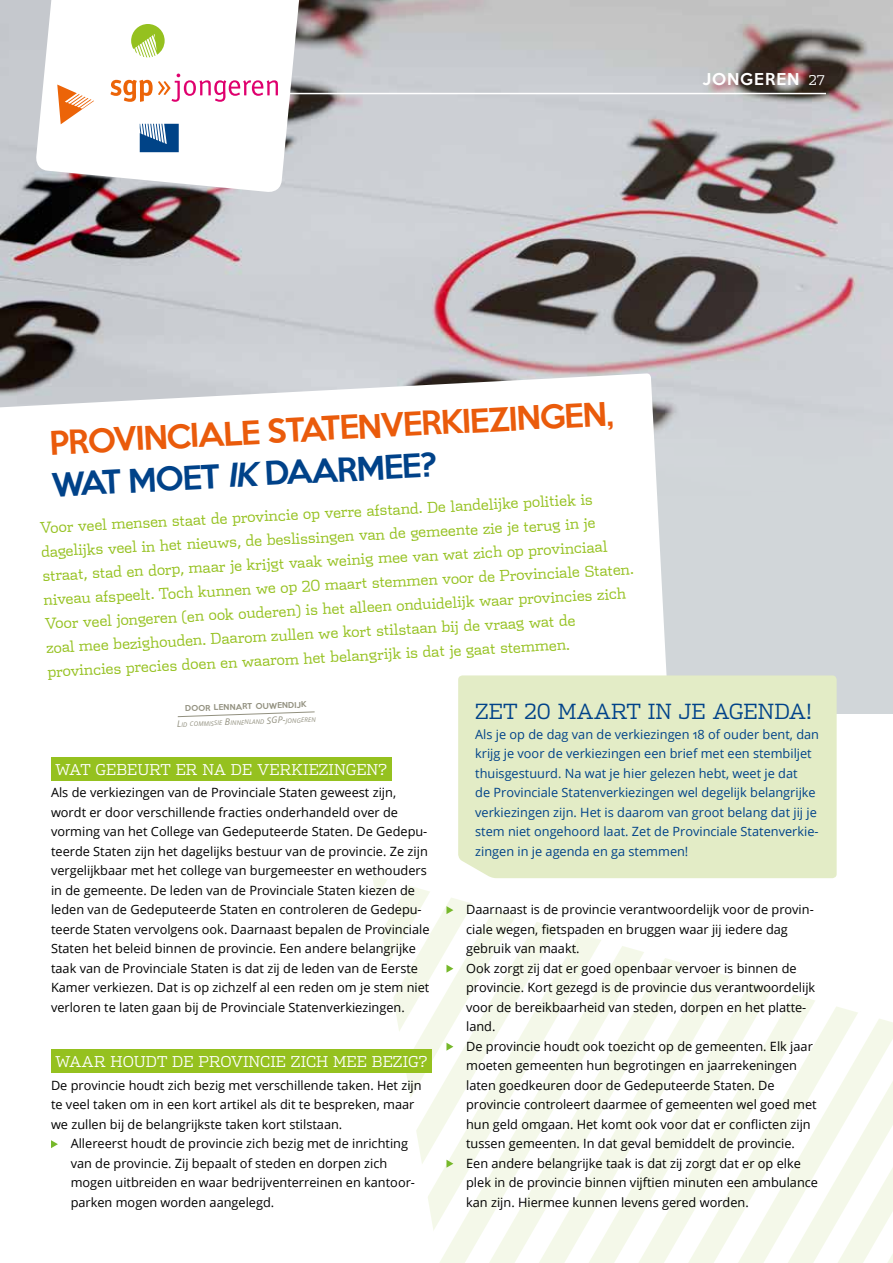
<style>
.page{position:relative;width:893px;height:1263px;background:#fff}
.page>*{position:absolute;margin:0;border:0;box-sizing:border-box;transform-origin:0 0}
.t1{font:500 30px/42px "Keep Calm";color:#ea5b0b}
.t2{font:300 21px "Dispatch";color:#004289}
.t3{font:300 15px/24px "Dispatch";color:#95c11f}
.t4{font:300 15px "Dispatch";color:#fff}
.t5{font:500 15px "Keep Calm";letter-spacing:.065em;color:#fff}
.t6{font:12.75px/19.5px "Open Sans";color:#000}
.t7{font:12.75px/19.5px "Open Sans";color:#004289}
.t8{font:500 7.35px "Keep Calm";color:#92907f}
.t9{font:italic 6.3px "Open Sans";color:#92907f}
.s1{font-family:"Dispatch";font-weight:300;font-size:13.5px}
.s2{color:#004289}
.s3{font-style:italic;color:#004289}
.s4{font-size:9px}
</style>
<div class="page">
<svg style="left:373px;top:876px;width:38px;height:222px"></svg>
<svg style="left:411px;top:886px;width:37px;height:377px"></svg>
<svg style="left:448px;top:898px;width:37px;height:365px"></svg>
<svg style="left:485px;top:878px;width:38px;height:385px"></svg>
<svg style="left:523px;top:878px;width:37px;height:385px"></svg>
<svg style="left:560px;top:878px;width:37px;height:385px"></svg>
<svg style="left:597px;top:878px;width:38px;height:385px"></svg>
<svg style="left:635px;top:878px;width:198px;height:385px"></svg>
<svg style="left:672px;top:891px;width:161px;height:372px"></svg>
<svg style="left:709px;top:913px;width:124px;height:350px"></svg>
<svg style="left:747px;top:935px;width:86px;height:328px"></svg>
<svg style="left:784px;top:956px;width:109px;height:307px"></svg>
<div style="left:0;top:0;width:893px;height:714px;background:#d1d6d9"></div>
<img style="left:0;top:0;width:893px;height:423px">
<div style="left:0;top:373px;width:668px;height:345px;background:#fff"></div>
<div style="left:458px;top:675px;width:379px;height:203px;background:#e3ecc6"></div>
<div style="left:51px;top:757px;width:340px;height:24px;background:#95c11f"></div>
<div style="left:51px;top:1050px;width:380px;height:23px;background:#95c11f"></div>
<svg style="left:51px;top:1140px;width:7px;height:8px"></svg>
<svg style="left:446px;top:906px;width:7px;height:8px"></svg>
<svg style="left:446px;top:965px;width:7px;height:8px"></svg>
<svg style="left:446px;top:1043px;width:7px;height:8px"></svg>
<svg style="left:446px;top:1160px;width:7px;height:8px"></svg>
<svg style="left:177px;top:711px;width:138px;height:6px"></svg>
<hr style="left:285px;top:93px;width:541px;height:1px;background:#fff">
<svg style="left:35px;top:0;width:272px;height:193px;background:#ececec"></svg>
<svg style="left:57px;top:85px;width:37px;height:39px"></svg>
<svg style="left:131px;top:24px;width:34px;height:33px"></svg>
<svg style="left:140px;top:124px;width:39px;height:28px"></svg>
<svg style="left:110px;top:74px;width:168px;height:28px;background:#f8cbd0"></svg>
<p class="t5" style="left:702px;top:66px;width:124px">JONGEREN <span class="s1">27</span></p>
<h1 class="t1" style="left:48px;top:419px;width:566px;rotate:-3deg">PROVINCIALE STATENVERKIEZINGEN,<br><span class="s2">WAT MOET</span> <span class="s3">IK</span> <span class="s2">DAARMEE?</span></h1>
<p class="t3" style="left:39px;top:515px;width:592px;rotate:-3deg">Voor veel mensen staat de provincie op verre afstand. De landelijke politiek is dagelijks veel in het nieuws, de beslissingen van de gemeente zie je terug in je straat, stad en dorp, maar je krijgt vaak weinig mee van wat zich op provinciaal niveau afspeelt. Toch kunnen we op 20 maart stemmen voor de Provinciale Staten.<br>Voor veel jongeren (en ook ouderen) is het alleen onduidelijk waar provincies zich zoal mee bezighouden. Daarom zullen we kort stilstaan bijde vraag wat de provincies precies doen en waarom het belangrijk is dat je gaat stemmen.</p>
<p class="t8" style="left:185px;top:702px;width:123px;rotate:-2deg">door lennart ouwendijk</p>
<p class="t9" style="left:177px;top:720px;width:140px;rotate:-2deg"><span class="s4">L</span>id commiss ie <span class="s4">B</span>innenland <span class="s4">SGP-</span>jong eren</p>
<p class="t4" style="left:55px;top:759px;width:333px">WAT GEBEURT ER NA DE VERKIEZINGEN?</p>
<p class="t6" style="left:51px;top:782px;width:380px">Als de verkiezingen van de Provinciale Staten geweest zijn, wordt er door verschillende fracties onderhandeld over de vorming van het College van Gedeputeerde Staten. De Gedepu&shy;teerde Staten zijn het dagelijks bestuur van de provincie. Ze zijn vergelijkbaar met het college van burgemeester en wethouders in de gemeente. De leden van de Provinciale Staten kiezen de leden van de Gedeputeerde Staten en controleren de Gedepu&shy;teerde Staten vervolgens ook. Daarnaast bepalen de Provinciale Staten het beleid binnen de provincie. Een andere belangrijke taak van de Provinciale Staten is dat zij de leden van de Eerste Kamer verkiezen. Dat is op zichzelf al een reden om je stem niet verloren te laten gaan bij de Provinciale Statenverkiezingen.</p>
<p class="t4" style="left:55px;top:1052px;width:373px">WAAR HOUDT DE PROVINCIE ZICH MEE BEZIG?</p>
<p class="t6" style="left:51px;top:1075px;width:372px">De provincie houdt zich bezig met verschillende taken. Het zijn te veel taken om in een kort artikel als dit te bespreken, maar we zullen bij de belangrijkste taken kort stilstaan.</p>
<p class="t6" style="left:71px;top:1133px;width:346px">Allereerst houdt de provincie zich bezig met de inrichting van de provincie. Zij bepaalt of steden en dorpen zich mogen uitbreiden en waar bedrijventerreinen en kantoor&shy;parken mogen worden aangelegd.</p>
<h2 class="t2" style="left:475px;top:698px;width:338px">ZET 20 MAART IN JE AGENDA!</h2>
<p class="t7" style="left:475px;top:724px;width:345px">Als je op de dag van de verkiezingen 18 of ouder bent, dan krijg je voor de verkiezingen een brief met een stembiljet thuisgestuurd. Na wat je hier gelezen hebt, weet je dat<br>de Provinciale Statenverkiezingen wel degelijk belangrijke verkiezingen zijn. Het is daarom van groot belang dat jij je stem niet ongehoord laat. Zet de Provinciale Statenverkie&shy;zingen in je agenda en ga stemmen!</p>
<p class="t6" style="left:466px;top:899px;width:353px">Daarnaast is de provincie verantwoordelijk voor de provin&shy;ciale wegen, fietspaden en bruggen waar jij iedere dag gebruik van maakt.<br>Ook zorgt zij dat er goed openbaar vervoer is binnen de provincie. Kort gezegd is de provincie dus verantwoordelijk voor de bereikbaarheid van steden, dorpen en het platte&shy;land.<br>De provincie houdt ook toezicht op de gemeenten. Elk jaar moeten gemeenten hun begrotingen en jaarrekeningen laten goedkeuren door de Gedeputeerde Staten. De provincie controleert daarmee of gemeenten wel goed met hun geld omgaan. Het komt ook voor dat er conflicten zijn tussen gemeenten. In dat geval bemiddelt de provincie.<br>Een andere belangrijke taak is dat zij zorgt dat er op elke plek in de provincie binnen vijftien minuten een ambulance kan zijn. Hiermee kunnen levens gered worden.</p>
</div>
